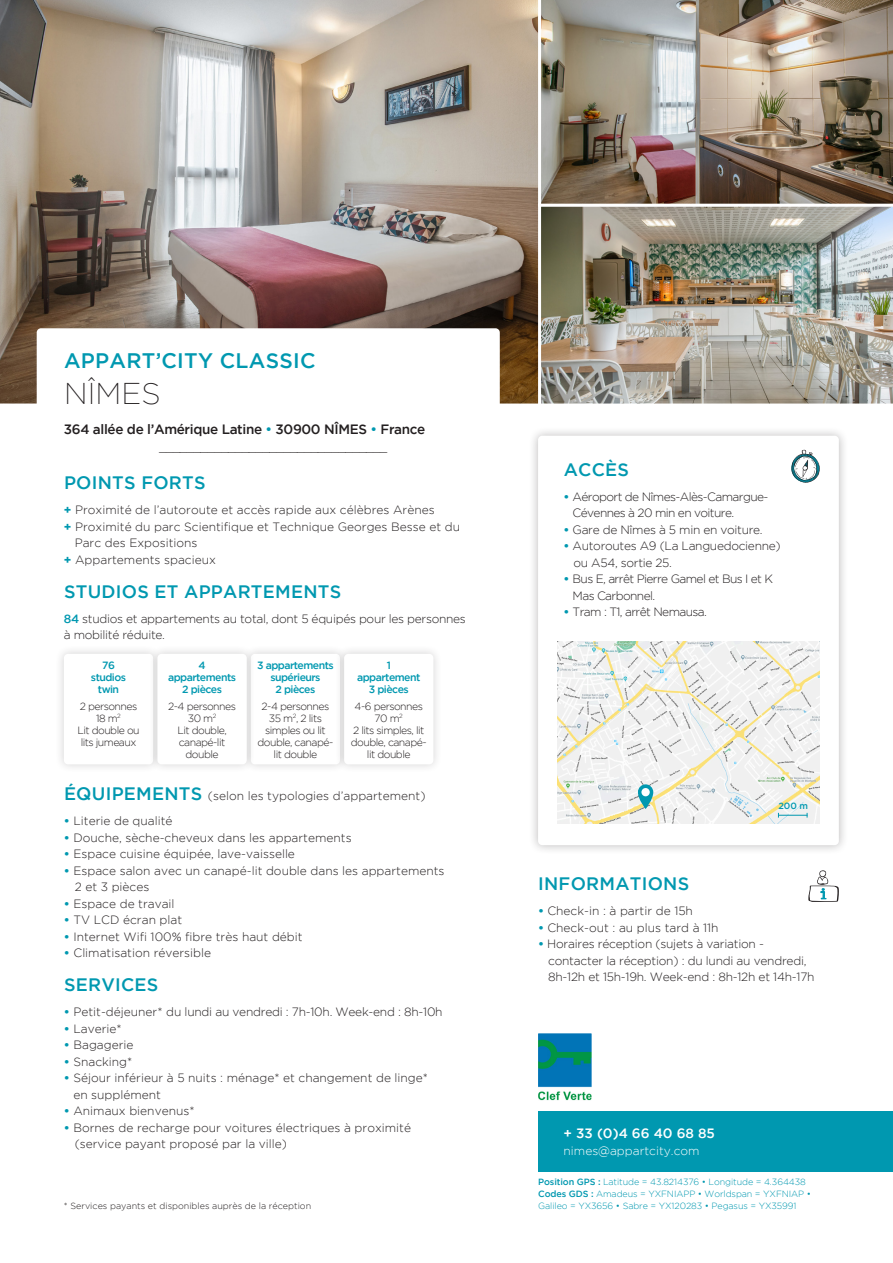
<style>
.page{position:relative;width:893px;height:1263px;background:#fff}
.page>*{position:absolute;margin:0;border:0;box-sizing:border-box;transform-origin:0 0}
.Style_de_paragraphe_2{font:200 30px "Gotham";letter-spacing:.005em;color:#231f20}
.t1{font:500 21px "Gotham";letter-spacing:.015em;color:#0098b0}
.t2{font:500 18px "Gotham";letter-spacing:.015em;color:#0098b0}
.Style_de_paragraphe_3{font:500 13.5px "Gotham";letter-spacing:-.025em;color:#231f20}
.t3{font:500 13.5px "Gotham";color:#fff}
.t4{font:300 12px "Gotham";color:#231f20}
.t5{font:300 12px "Gotham";letter-spacing:-.02em;color:#231f20}
.t6{font:300 12px "Gotham";letter-spacing:-.025em;color:#231f20}
.t7{font:300 12px "Gotham";letter-spacing:-.05em;color:#231f20}
.t8{font:300 12px "Gotham";color:#fff}
.t9{font:300 10.5px/12px "Gotham";letter-spacing:-.05em;color:#231f20;text-align:center}
.t10{font:500 10.5px "Gotham";letter-spacing:-.05em;color:#0098b0}
.t11{font:300 9px "Gotham";letter-spacing:-.01em;color:#0098b0}
.t12{font:300 9px "Gotham";color:#231f20}
.t13{font:500 9px "Gotham";color:#0098b0}
.s1{color:#0098b0}
.s2{font-weight:700;color:#0098b0}
.s3{font-weight:500;color:#0098b0}
.s4{font-weight:500;font-size:18px;color:#0098b0}
.s5{font-weight:500}
</style>
<div class="page">
<img style="left:0;top:0;width:538px;height:404px">
<img style="left:538px;top:207px;width:355px;height:197px">
<img style="left:538px;top:0;width:355px;height:207px">
<div style="left:528px;top:426px;width:320px;height:429px;background:#231f20;opacity:.3"></div>
<div style="left:538px;top:436px;width:301px;height:409px;background:#fff;border-radius:4px"></div>
<div style="left:37px;top:328px;width:463px;height:439px;background:#fff;border-radius:4px"></div>
<div style="left:538px;top:1112px;width:355px;height:60px;background:#0098b0"></div>
<img style="left:557px;top:641px;width:263px;height:183px">
<svg style="left:638px;top:784px;width:15px;height:25px"></svg>
<svg style="left:778px;top:813px;width:30px;height:4px"></svg>
<div style="left:55px;top:645px;width:107px;height:128px;background:#f7f7f7"></div>
<div style="left:64px;top:654px;width:89px;height:110px;background:#fff;border-radius:4px"></div>
<div style="left:242px;top:645px;width:107px;height:128px;background:#f6f6f6"></div>
<div style="left:251px;top:654px;width:89px;height:110px;background:#fff;border-radius:4px"></div>
<div style="left:335px;top:645px;width:108px;height:128px;background:#231f20;opacity:.2"></div>
<div style="left:344px;top:654px;width:89px;height:110px;background:#fff;border-radius:4px"></div>
<div style="left:148px;top:645px;width:108px;height:128px;background:#231f20;opacity:.2"></div>
<div style="left:157px;top:654px;width:90px;height:110px;background:#fff;border-radius:4px"></div>
<img style="left:538px;top:1033px;width:54px;height:68px">
<svg style="left:791px;top:450px;width:29px;height:33px"></svg>
<svg style="left:808px;top:870px;width:31px;height:32px"></svg>
<p class="t1" style="left:64px;top:349px;width:253px">APPART’CITY CLASSIC</p>
<p class="Style_de_paragraphe_2" style="left:64px;top:377px;width:98px">NÎMES</p>
<p class="Style_de_paragraphe_3" style="left:64px;top:421px;width:363px">364 allée de l’Amérique Latine <span class="s1">•</span> 30900 NÎMES <span class="s1">•</span> France</p>
<p class="t4" style="left:159px;top:440px;width:230px">_________________________________</p>
<p class="t2" style="left:64px;top:472px;width:143px">POINTS FORTS</p>
<p class="t4" style="left:64px;top:503px;width:372px"><span class="s2">+</span> Proximité de l’autoroute et accès rapide aux célèbres Arènes</p>
<p class="t4" style="left:64px;top:520px;width:398px"><span class="s2">+</span> Proximité du parc Scientifique et Technique Georges Besse et du</p>
<p class="t4" style="left:75px;top:536px;width:124px">Parc des Expositions</p>
<p class="t4" style="left:64px;top:553px;width:154px"><span class="s2">+</span> Appartements spacieux</p>
<p class="t2" style="left:64px;top:581px;width:279px">STUDIOS ET APPARTEMENTS</p>
<p class="t6" style="left:64px;top:612px;width:403px"><span class="s3">84</span> studios et appartements au total, dont 5 équipés pour les personnes</p>
<p class="t6" style="left:64px;top:628px;width:103px">à mobilité réduite.</p>
<p class="t10" style="left:102px;top:660px;width:14px">76</p>
<p class="t10" style="left:91px;top:672px;width:37px">studios</p>
<p class="t10" style="left:98px;top:684px;width:23px">twin</p>
<p class="t9" style="left:80px;top:700px;width:59px">2 personnes</p>
<p class="t9" style="left:96px;top:712px;width:26px">18 m<sup>2</sup></p>
<p class="t9" style="left:77px;top:724px;width:64px">Lit double ou lits jumeaux</p>
<p class="t10" style="left:198px;top:660px;width:9px">4</p>
<p class="t10" style="left:168px;top:672px;width:69px">appartements</p>
<p class="t10" style="left:182px;top:684px;width:41px">2 pièces</p>
<p class="t9" style="left:168px;top:700px;width:69px">2-4 personnes</p>
<p class="t9" style="left:188px;top:712px;width:30px">30 m<sup>2</sup></p>
<p class="t9" style="left:177px;top:724px;width:51px">Lit double,</p>
<p class="t9" style="left:179px;top:736px;width:48px">canapé-lit double</p>
<p class="t10" style="left:257px;top:660px;width:78px">3 appartements</p>
<p class="t10" style="left:270px;top:672px;width:52px">supérieurs</p>
<p class="t10" style="left:275px;top:684px;width:41px">2 pièces</p>
<p class="t9" style="left:262px;top:700px;width:69px">2-4 personnes</p>
<p class="t9" style="left:258px;top:712px;width:77px">35 m<sup>2</sup>, 2 lits simples ou lit double, canapé&shy;lit double</p>
<p class="t10" style="left:387px;top:660px;width:6px">1</p>
<p class="t10" style="left:357px;top:672px;width:65px">appartement</p>
<p class="t10" style="left:369px;top:684px;width:41px">3 pièces</p>
<p class="t9" style="left:355px;top:700px;width:70px">4-6 personnes</p>
<p class="t9" style="left:375px;top:712px;width:30px">70 m<sup>2</sup></p>
<p class="t9" style="left:351px;top:724px;width:77px">2 lits simples, lit double, canapé&shy;lit double</p>
<p class="t4" style="left:64px;top:789px;width:363px"><span class="s4">ÉQUIPEMENTS</span> (selon les typologies d’appartement)</p>
<p class="t4" style="left:64px;top:814px;width:110px"><span class="s2">•</span> Literie de qualité</p>
<p class="t4" style="left:64px;top:831px;width:289px"><span class="s2">•</span> Douche, sèche-cheveux dans les appartements</p>
<p class="t4" style="left:64px;top:847px;width:233px"><span class="s2">•</span> Espace cuisine équipée, lave-vaisselle</p>
<p class="t4" style="left:64px;top:864px;width:382px"><span class="s2">•</span> Espace salon avec un canapé-lit double dans les appartements</p>
<p class="t4" style="left:75px;top:880px;width:76px">2 et 3 pièces</p>
<p class="t4" style="left:64px;top:897px;width:112px"><span class="s2">•</span> Espace de travail</p>
<p class="t4" style="left:64px;top:913px;width:120px"><span class="s2">•</span> TV LCD écran plat</p>
<p class="t4" style="left:64px;top:930px;width:240px"><span class="s2">•</span> Internet Wifi 100% fibre très haut débit</p>
<p class="t4" style="left:64px;top:946px;width:149px"><span class="s2">•</span> Climatisation réversible</p>
<p class="t2" style="left:64px;top:974px;width:96px">SERVICES</p>
<p class="t5" style="left:64px;top:1005px;width:380px"><span class="s2">•</span> Petit-déjeuner* du lundi au vendredi : 7h-10h. Week-end : 8h-10h</p>
<p class="t4" style="left:64px;top:1022px;width:59px"><span class="s2">•</span> Laverie*</p>
<p class="t4" style="left:64px;top:1038px;width:71px"><span class="s2">•</span> Bagagerie</p>
<p class="t4" style="left:64px;top:1055px;width:70px"><span class="s2">•</span> Snacking*</p>
<p class="t4" style="left:64px;top:1071px;width:366px"><span class="s2">•</span> Séjour inférieur à 5 nuits : ménage* et changement de linge*</p>
<p class="t4" style="left:73px;top:1088px;width:89px">en supplément</p>
<p class="t4" style="left:64px;top:1104px;width:132px"><span class="s2">•</span> Animaux bienvenus*</p>
<p class="t4" style="left:64px;top:1121px;width:349px"><span class="s2">•</span> Bornes de recharge pour voitures électriques à proximité</p>
<p class="t4" style="left:75px;top:1137px;width:214px">(service payant proposé par la ville)</p>
<p class="t12" style="left:64px;top:1201px;width:249px">* Services payants et disponibles auprès de la réception</p>
<p class="t2" style="left:564px;top:459px;width:67px">ACCÈS</p>
<p class="t7" style="left:564px;top:490px;width:206px"><span class="s2">•</span> Aéroport de Nîmes-Alès-Camargue-</p>
<p class="t7" style="left:573px;top:507px;width:163px">Cévennes à 20 min en voiture.</p>
<p class="t6" style="left:564px;top:523px;width:201px"><span class="s2">•</span> Gare de Nîmes à 5 min en voiture.</p>
<p class="t6" style="left:564px;top:540px;width:219px"><span class="s2">•</span> Autoroutes A9 (La Languedocienne)</p>
<p class="t6" style="left:573px;top:556px;width:100px">ou A54, sortie 25.</p>
<p class="t7" style="left:564px;top:573px;width:211px"><span class="s2">•</span> Bus E, arrêt Pierre Gamel et Bus I et K</p>
<p class="t7" style="left:573px;top:589px;width:84px">Mas Carbonnel.</p>
<p class="t7" style="left:564px;top:606px;width:145px"><span class="s2">•</span> Tram : T1, arrêt Nemausa.</p>
<p class="t13" style="left:778px;top:801px;width:31px">200 m</p>
<p class="t2" style="left:538px;top:874px;width:153px">INFORMATIONS</p>
<p class="t4" style="left:538px;top:904px;width:156px"><span class="s2">•</span> Check-in : à partir de 15h</p>
<p class="t4" style="left:538px;top:921px;width:182px"><span class="s2">•</span> Check-out : au plus tard à 11h</p>
<p class="t5" style="left:538px;top:937px;width:227px"><span class="s2">•</span> Horaires réception (sujets à variation -</p>
<p class="t5" style="left:548px;top:954px;width:260px">contacter la réception) : du lundi au vendredi,</p>
<p class="t5" style="left:548px;top:970px;width:268px">8h-12h et 15h-19h. Week-end : 8h-12h et 14h-17h</p>
<p class="t3" style="left:564px;top:1126px;width:153px">+ 33 (0)4 66 40 68 85</p>
<p class="t8" style="left:564px;top:1144px;width:138px">nimes@appartcity.com</p>
<p class="t11" style="left:538px;top:1177px;width:269px"><span class="s5">Position GPS :</span> Latitude = 43.8214376 • Longitude = 4.364438</p>
<p class="t11" style="left:538px;top:1189px;width:274px"><span class="s5">Codes GDS :</span> Amadeus = YXFNIAPP • Worldspan = YXFNIAP •</p>
<p class="t11" style="left:538px;top:1201px;width:260px">Galileo = YX3656 • Sabre = YX120283 • Pegasus = YX35991</p>
</div>
